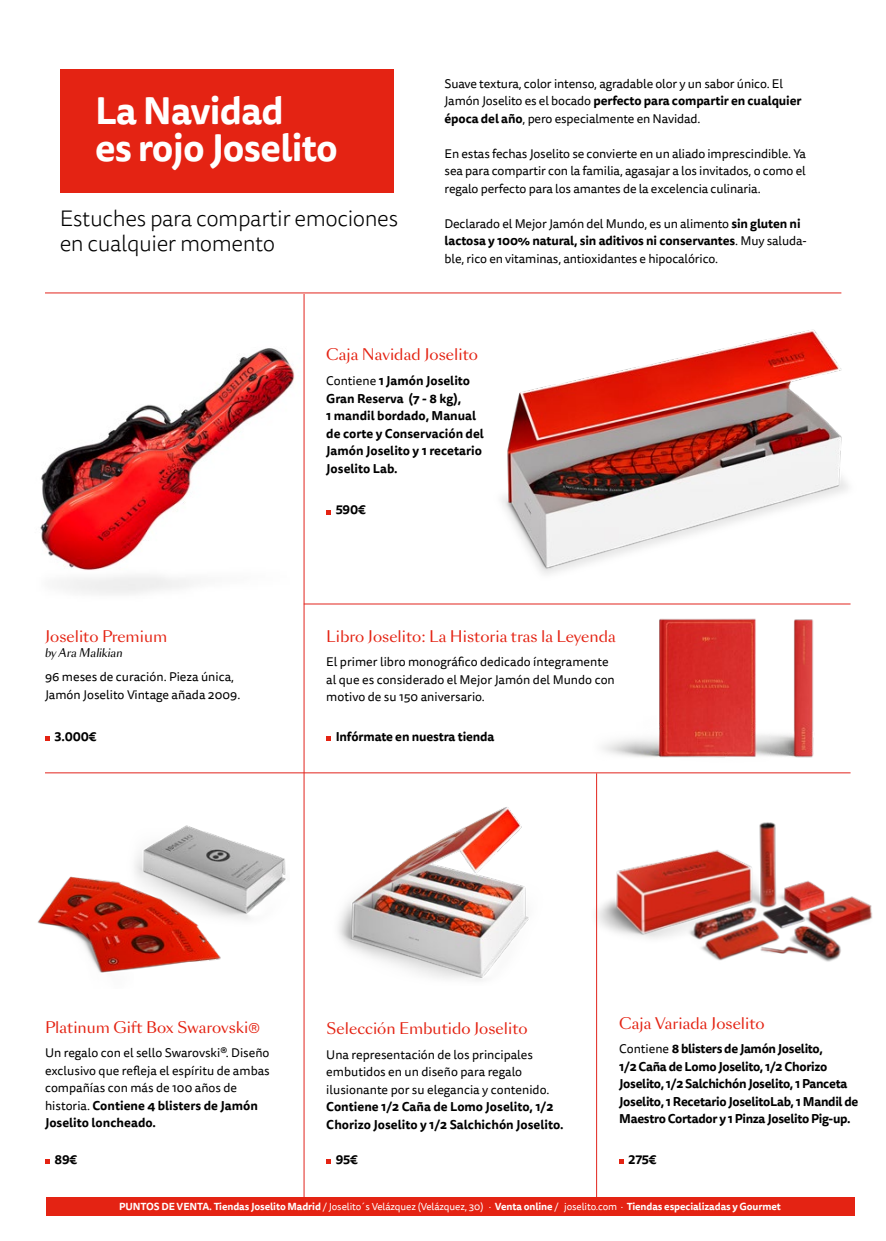
<style>
.page{position:relative;width:886px;height:1241px;background:#fff}
.page>*{position:absolute;margin:0;border:0;box-sizing:border-box;transform-origin:0 0}
.t1{font:700 37.5px/37.5px "Tisa Sans Pro";letter-spacing:-.02em;color:#fff}
.t2{font:300 22.5px/25px "Tisa Sans Pro";letter-spacing:-.02em;color:#000}
.t3{font:15px "Sang Bleu Sans";color:#e42313}
.t4{font:12.5px/17.5px "Tisa Sans Pro";color:#000}
.t5{font:700 12.5px/17.5px "Tisa Sans Pro";letter-spacing:-.01em;color:#000}
.t6{font:italic 11.25px "Sang Bleu Sans";color:#000}
.t7{font:700 10px "Tisa Sans Pro";letter-spacing:-.01em;color:#fff}
.s1{font-weight:700}
.s2{font-weight:400}
</style>
<div class="page">
<img style="left:597px;top:783px;width:275px;height:214px">
<img style="left:40px;top:348px;width:255px;height:246px">
<img style="left:338px;top:807px;width:191px;height:174px">
<img style="left:37px;top:825px;width:249px;height:148px">
<div style="left:60px;top:69px;width:334px;height:123px;background:#e42313"></div>
<svg style="left:619px;top:1159px;width:5px;height:4px"></svg>
<hr style="left:304px;top:294px;width:1px;height:915px;background:#e2241d">
<hr style="left:596px;top:773px;width:1px;height:436px;background:#e2241d">
<svg style="left:326px;top:510px;width:5px;height:4px"></svg>
<svg style="left:45px;top:736px;width:5px;height:4px"></svg>
<svg style="left:326px;top:1159px;width:5px;height:4px"></svg>
<svg style="left:45px;top:1159px;width:5px;height:4px"></svg>
<img style="left:502px;top:329px;width:346px;height:245px">
<hr style="left:304px;top:603px;width:546px;height:1px;background:#e2241d">
<hr style="left:45px;top:772px;width:805px;height:1px;background:#e2241d">
<svg style="left:326px;top:736px;width:5px;height:4px"></svg>
<img style="left:579px;top:618px;width:253px;height:158px">
<hr style="left:45px;top:292px;width:796px;height:1px;background:#e2241d">
<div style="left:46px;top:1196px;width:808px;height:19px;background:#e42313"></div>
<h1 class="t1" style="left:95px;top:92px;width:244px">La Navidad<br>es rojo Joselito</h1>
<h2 class="t2" style="left:60px;top:207px;width:340px">Estuches para compartir emociones en cualquier momento</h2>
<p class="t4" style="left:445px;top:75px;width:358px">Suave textura, color intenso, agradable olor y un sabor único. El<br>Jamón Joselito es el bocado <span class="s1">perfecto para compartir en cualquier época del año</span>, pero especialmente en Navidad.</p>
<p class="t4" style="left:445px;top:145px;width:363px;text-align:justify">En estas fechas Joselito se convierte en un aliado imprescindible. Ya sea para compartir con la familia, agasajar a los invitados, o como el regalo perfecto para los amantes de la excelencia culinaria.</p>
<p class="t4" style="left:445px;top:215px;width:364px">Declarado el Mejor Jamón del Mundo, es un alimento <span class="s1">sin gluten ni lactosa y 100% natural, sin aditivos ni conservantes</span>. Muy saluda&shy;ble, rico en vitaminas, antioxidantes e hipocalórico.</p>
<p class="t3" style="left:45px;top:626px;width:124px">Joselito Premium</p>
<p class="t6" style="left:45px;top:645px;width:79px">by Ara Malikian</p>
<p class="t4" style="left:45px;top:668px;width:197px">96 meses de curación. Pieza única,<br>Jamón Joselito Vintage añada 2009.</p>
<p class="t5" style="left:54px;top:727px;width:44px">3.000€</p>
<p class="t3" style="left:326px;top:345px;width:153px">Caja Navidad Joselito</p>
<p class="t5" style="left:326px;top:372px;width:159px"><span class="s2">Contiene</span> 1 Jamón Joselito<br>Gran Reserva (7 - 8 kg),<br>1 mandil bordado, Manual de corte y Conservación del<br>Jamón Joselito y 1 recetario<br>Joselito Lab.</p>
<p class="t5" style="left:336px;top:501px;width:32px">590€</p>
<p class="t3" style="left:326px;top:626px;width:291px">Libro Joselito: La Historia tras la Leyenda</p>
<p class="t4" style="left:326px;top:653px;width:290px">El primer libro monográfico dedicado íntegramente al que es considerado el Mejor Jamón del Mundo con motivo de su 150 aniversario.</p>
<p class="t5" style="left:336px;top:727px;width:160px">Infórmate en nuestra tienda</p>
<p class="t3" style="left:45px;top:1017px;width:216px">Platinum Gift Box Swarovski®</p>
<p class="t4" style="left:45px;top:1044px;width:226px">Un regalo con el sello Swarovski®. Diseño exclusivo que refleja el espíritu de ambas compañías con más de 100 años de historia. <span class="s1">Contiene 4 blisters de Jamón Joselito loncheado.</span></p>
<p class="t5" style="left:55px;top:1150px;width:24px">89€</p>
<p class="t3" style="left:326px;top:1018px;width:203px">Selección Embutido Joselito</p>
<p class="t4" style="left:326px;top:1045px;width:225px">Una representación de los principales embutidos en un diseño para regalo ilusionante por su elegancia y contenido.</p>
<p class="t5" style="left:326px;top:1098px;width:239px">Contiene 1/2 Caña de Lomo Joselito, 1/2<br>Chorizo Joselito y 1/2 Salchichón Joselito.</p>
<p class="t5" style="left:336px;top:1150px;width:24px">95€</p>
<p class="t3" style="left:619px;top:1013px;width:147px">Caja Variada Joselito</p>
<p class="t5" style="left:619px;top:1039px;width:241px"><span class="s2">Contiene</span> 8 blisters de Jamón Joselito,<br>1/2 Caña de Lomo Joselito, 1/2 Chorizo Joselito, 1/2 Salchichón Joselito, 1 Panceta Joselito, 1 Recetario JoselitoLab, 1 Mandil de Maestro Cortador y 1 Pinza Joselito Pig-up.</p>
<p class="t5" style="left:629px;top:1150px;width:30px">275€</p>
<p class="t7" style="left:119px;top:1198px;width:663px">PUNTOS DE VENTA. Tiendas Joselito Madrid <span class="s2">/ Joselito´s Velázquez (Velázquez, 30) ·</span> Venta online <span class="s2">/ joselito.com ·</span> Tiendas especializadas y Gourmet</p>
</div>
